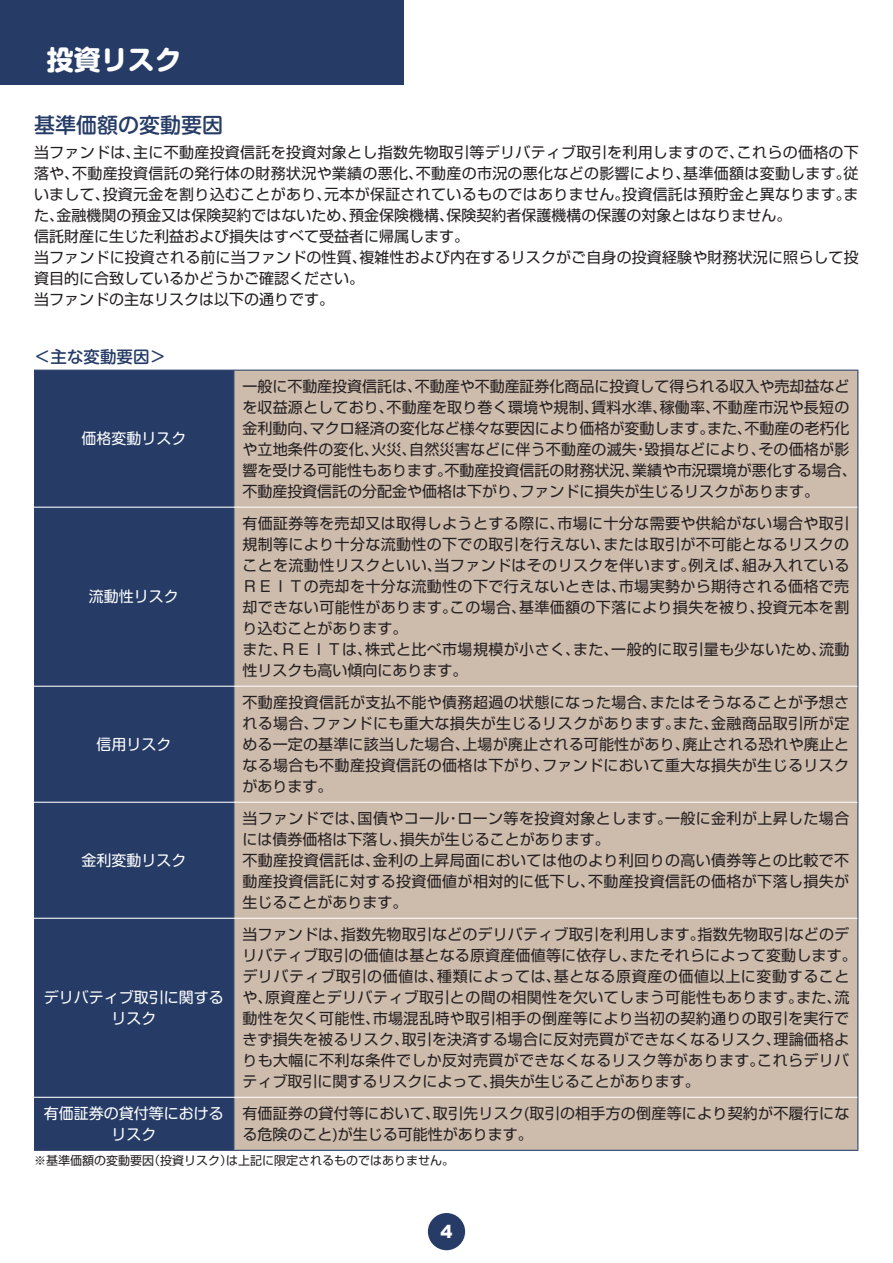
<style>
.page{position:relative;width:893px;height:1263px;background:#fff}
.page>*{position:absolute;margin:0;border:0;box-sizing:border-box;transform-origin:0 0}
.t1{font:700 27px "Shin M Go Pro";color:#fff}
.t2{font:500 21px "Shin M Go Pro";color:#263c67}
.t3{font:900 18px "Arial";color:#fff}
.t4{font:500 16.5px "Shin M Go Pro";color:#263c67}
.t5{font:15px/21px "Shin Go Pro";letter-spacing:.02em;color:#231f20}
.t6{font:15px/21px "Shin Go Pro";color:#231f20}
.t7{font:15px/21px "Shin M Go Pro";color:#fff;text-align:center}
.t8{font:12px "Shin Go Pro";color:#231f20}
</style>
<div class="page">
<div style="left:428px;top:1213px;width:37px;height:37px;background:#263c67;border-radius:50%"></div>
<div style="left:0;top:0;width:404px;height:85px;background:#263c67"></div>
<div style="left:34px;top:371px;width:199px;height:779px;background:#263c67"></div>
<div style="left:234px;top:371px;width:623px;height:779px;background:#cdbbac"></div>
<hr style="left:34px;top:370px;width:200px;height:1px;background:#263c67">
<hr style="left:234px;top:370px;width:624px;height:1px;background:#263c67">
<hr style="left:233px;top:371px;width:1px;height:136px;background:#263c67">
<hr style="left:857px;top:371px;width:1px;height:136px;background:#263c67">
<hr style="left:233px;top:508px;width:1px;height:178px;background:#263c67">
<hr style="left:857px;top:507px;width:1px;height:179px;background:#263c67">
<hr style="left:233px;top:687px;width:1px;height:115px;background:#263c67">
<hr style="left:857px;top:686px;width:1px;height:116px;background:#263c67">
<hr style="left:233px;top:803px;width:1px;height:115px;background:#263c67">
<hr style="left:857px;top:802px;width:1px;height:116px;background:#263c67">
<hr style="left:233px;top:919px;width:1px;height:178px;background:#263c67">
<hr style="left:857px;top:918px;width:1px;height:179px;background:#263c67">
<hr style="left:233px;top:1098px;width:1px;height:52px;background:#263c67">
<hr style="left:857px;top:1097px;width:1px;height:53px;background:#263c67">
<hr style="left:34px;top:1150px;width:200px;height:1px;background:#263c67">
<hr style="left:234px;top:1150px;width:624px;height:1px;background:#263c67">
<hr style="left:34px;top:507px;width:200px;height:1px;background:#fff">
<hr style="left:34px;top:686px;width:200px;height:1px;background:#fff">
<hr style="left:34px;top:802px;width:200px;height:1px;background:#fff">
<hr style="left:34px;top:918px;width:200px;height:1px;background:#fff">
<hr style="left:34px;top:1097px;width:200px;height:1px;background:#fff">
<hr style="left:234px;top:507px;width:623px;height:1px;background:#fff">
<hr style="left:234px;top:686px;width:623px;height:1px;background:#fff">
<hr style="left:234px;top:802px;width:623px;height:1px;background:#fff">
<hr style="left:234px;top:918px;width:623px;height:1px;background:#fff">
<hr style="left:234px;top:1097px;width:623px;height:1px;background:#fff">
<h1 class="t1" style="left:47px;top:37px;width:137px">投資リスク</h1>
<h2 class="t2" style="left:34px;top:108px;width:190px">基準価額の変動要因</h2>
<p class="t5" style="left:34px;top:140px;width:826px">当ファンドは、主に不動産投資信託を投資対象とし指数先物取引等デリバティブ取引を利用しますので、これらの価格の下落や、不動産投資信託の発行体の財務状況や業績の悪化、不動産の市況の悪化などの影響により、基準価額は変動します。従いまして、投資元金を割り込むことがあり、元本が保証されているものではありません。投資信託は預貯金と異なります。また、金融機関の預金又は保険契約ではないため、預金保険機構、保険契約者保護機構の保護の対象とはなりません。<br>信託財産に生じた利益および損失はすべて受益者に帰属します。<br>当ファンドに投資される前に当ファンドの性質、複雑性および内在するリスクがご自身の投資経験や財務状況に照らして投資目的に合致しているかどうかご確認ください。<br>当ファンドの主なリスクは以下の通りです。</p>
<p class="t4" style="left:34px;top:344px;width:133px">＜主な変動要因＞</p>
<p class="t7" style="left:81px;top:426px;width:106px">価格変動リスク</p>
<p class="t7" style="left:89px;top:584px;width:91px">流動性リスク</p>
<p class="t7" style="left:96px;top:732px;width:76px">信用リスク</p>
<p class="t7" style="left:81px;top:848px;width:106px">金利変動リスク</p>
<p class="t7" style="left:44px;top:985px;width:181px">デリバティブ取引に関するリスク</p>
<p class="t6" style="left:242px;top:374px;width:616px">一般に不動産投資信託は、不動産や不動産証券化商品に投資して得られる収入や売却益などを収益源としており、不動産を取り巻く環境や規制、賃料水準、稼働率、不動産市況や長短の金利動向、マクロ経済の変化など様々な要因により価格が変動します。また、不動産の老朽化や立地条件の変化、火災、自然災害などに伴う不動産の滅失・毀損などにより、その価格が影響を受ける可能性もあります。不動産投資信託の財務状況、業績や市況環境が悪化する場合、不動産投資信託の分配金や価格は下がり、ファンドに損失が生じるリスクがあります。</p>
<p class="t5" style="left:242px;top:511px;width:609px">有価証券等を売却又は取得しようとする際に、市場に十分な需要や供給がない場合や取引規制等により十分な流動性の下での取引を行えない、または取引が不可能となるリスクのことを流動性リスクといい、当ファンドはそのリスクを伴います。例えば、組み入れているＲＥＩＴの売却を十分な流動性の下で行えないときは、市場実勢から期待される価格で売却できない可能性があります。この場合、基準価額の下落により損失を被り、投資元本を割り込むことがあります。<br>また、ＲＥＩＴは、株式と比べ市場規模が小さく、また、一般的に取引量も少ないため、流動性リスクも高い傾向にあります。</p>
<p class="t5" style="left:242px;top:690px;width:608px;text-align:justify">不動産投資信託が支払不能や債務超過の状態になった場合、またはそうなることが予想される場合、ファンドにも重大な損失が生じるリスクがあります。また、金融商品取引所が定める一定の基準に該当した場合、上場が廃止される可能性があり、廃止される恐れや廃止となる場合も不動産投資信託の価格は下がり、ファンドにおいて重大な損失が生じるリスクがあります。</p>
<p class="t5" style="left:242px;top:806px;width:608px">当ファンドでは、国債やコール・ローン等を投資対象とします。一般に金利が上昇した場合には債券価格は下落し、損失が生じることがあります。<br>不動産投資信託は、金利の上昇局面においては他のより利回りの高い債券等との比較で不動産投資信託に対する投資価値が相対的に低下し、不動産投資信託の価格が下落し損失が生じることがあります。</p>
<p class="t5" style="left:242px;top:922px;width:616px">当ファンドは、指数先物取引などのデリバティブ取引を利用します。指数先物取引などのデリバティブ取引の価値は基となる原資産価値等に依存し、またそれらによって変動します。デリバティブ取引の価値は、種類によっては、基となる原資産の価値以上に変動することや、原資産とデリバティブ取引との間の相関性を欠いてしまう可能性もあります。また、流動性を欠く可能性、市場混乱時や取引相手の倒産等により当初の契約通りの取引を実行できず損失を被るリスク、取引を決済する場合に反対売買ができなくなるリスク、理論価格よりも大幅に不利な条件でしか反対売買ができなくなるリスク等があります。これらデリバティブ取引に関するリスクによって、損失が生じることがあります。</p>
<p class="t7" style="left:44px;top:1101px;width:181px">有価証券の貸付等におけるリスク</p>
<p class="t5" style="left:242px;top:1101px;width:608px">有価証券の貸付等において、取引先リスク(取引の相手方の倒産等により契約が不履行になる危険のこと)が生じる可能性があります。</p>
<p class="t8" style="left:34px;top:1151px;width:422px">※基準価額の変動要因（投資リスク）は上記に限定されるものではありません。</p>
<p class="t3" style="left:440px;top:1218px;width:14px">4</p>
</div>
